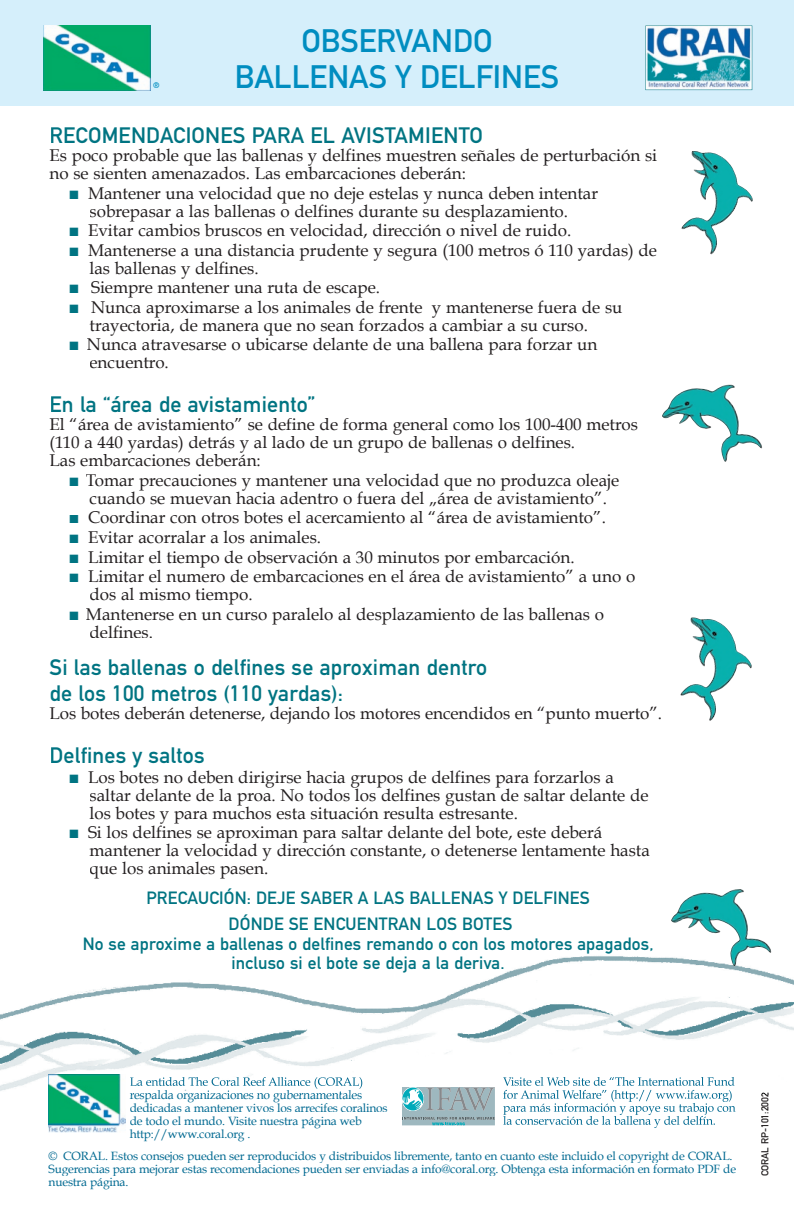
<style>
.page{position:relative;width:794px;height:1225px;background:#fff}
.page>*{position:absolute;margin:0;border:0;box-sizing:border-box;transform-origin:0 0}
.t1{font:32px "DIN Mittelschrift";color:#008dc0}
.t2{font:22px/26px "DIN Mittelschrift Alternate";letter-spacing:.01em;color:#007482}
.t3{font:17.6px/26px "DIN Mittelschrift Alternate";letter-spacing:.01em;color:#007482;text-align:center}
.t4{font:17px/19px "Book Antiqua";color:#231f20}
.t5{font:12px/13px "Book Antiqua";letter-spacing:-.015em;color:#006991}
.t6{font:10px "DIN Mittelschrift Alternate";color:#231f20}
.t7{font:8px "DIN Mittelschrift";color:#008dc0}
</style>
<div class="page">
<img style="left:681px;top:151px;width:72px;height:104px">
<img style="left:0;top:956px;width:794px;height:137px">
<svg style="left:501px;top:1074px;width:247px;height:54px"></svg>
<svg style="left:503px;top:1076px;width:232px;height:9px"></svg>
<svg style="left:503px;top:1089px;width:229px;height:12px"></svg>
<svg style="left:503px;top:1102px;width:233px;height:12px"></svg>
<svg style="left:503px;top:1115px;width:212px;height:12px"></svg>
<img style="left:49px;top:1074px;width:76px;height:58px">
<img style="left:130px;top:1088px;width:233px;height:5px">
<svg style="left:130px;top:1076px;width:233px;height:12px"></svg>
<hr style="left:130px;top:1089px;width:232px;height:4px;background:#fff">
<div style="left:0;top:0;width:794px;height:106px;background:#d5effb"></div>
<img style="left:44px;top:26px;width:106px;height:64px">
<img style="left:646px;top:27px;width:106px;height:62px">
<hr style="left:645px;top:26px;width:1px;height:64px;background:#007482">
<hr style="left:646px;top:90px;width:106px;height:1px;background:#007482">
<hr style="left:752px;top:26px;width:1px;height:64px;background:#007482">
<hr style="left:646px;top:26px;width:106px;height:1px;background:#007482">
<svg style="left:402px;top:1086px;width:93px;height:39px;background:#96b5bb"></svg>
<img style="left:662px;top:384px;width:100px;height:78px">
<img style="left:671px;top:889px;width:100px;height:77px">
<img style="left:680px;top:617px;width:72px;height:104px">
<h1 class="t1" style="left:301px;top:22px;width:193px">OBSERVANDO</h1>
<h1 class="t1" style="left:235px;top:58px;width:326px">BALLENAS Y DELFINES</h1>
<p class="t2" style="left:50px;top:122px;width:435px">RECOMENDACIONES PARA EL AVISTAMIENTO</p>
<p class="t4" style="left:50px;top:146px;width:609px">Es poco probable que las ballenas y delfines muestren señales de perturbación si</p>
<p class="t4" style="left:50px;top:164px;width:418px">no se sienten amenazados. Las embarcaciones deberán:</p>
<p class="t4" style="left:88px;top:183px;width:512px">Mantener una velocidad que no deje estelas y nunca deben intentar</p>
<p class="t4" style="left:90px;top:201px;width:480px">sobrepasar a las ballenas o delfines durante su desplazamiento.</p>
<p class="t4" style="left:88px;top:221px;width:485px">Evitar cambios bruscos en velocidad, dirección o nivel de ruido.</p>
<p class="t4" style="left:88px;top:240px;width:571px">Mantenerse a una distancia prudente y segura (100 metros ó 110 yardas) de</p>
<p class="t4" style="left:90px;top:258px;width:171px">las ballenas y delfines.</p>
<p class="t4" style="left:91px;top:278px;width:291px">Siempre mantener una ruta de escape.</p>
<p class="t4" style="left:91px;top:297px;width:533px">Nunca aproximarse a los animales de frente y mantenerse fuera de su</p>
<p class="t4" style="left:90px;top:315px;width:500px">trayectoria, de manera que no sean forzados a cambiar a su curso.</p>
<p class="t4" style="left:87px;top:335px;width:512px">Nunca atravesarse o ubicarse delante de una ballena para forzar un</p>
<p class="t4" style="left:90px;top:353px;width:81px">encuentro.</p>
<p class="t2" style="left:50px;top:391px;width:267px">En la “área de avistamiento”</p>
<p class="t4" style="left:50px;top:415px;width:590px;line-height:18px">El “área de avistamiento” se define de forma general como los 100-400 metros (110 a 440 yardas) detrás y al lado de un grupo de ballenas o delfines.<br>Las embarcaciones deberán:</p>
<p class="t4" style="left:86px;top:470px;width:551px">Tomar precauciones y mantener una velocidad que no produzca oleaje cuando se muevan hacia adentro o fuera del „área de avistamiento”.<br>Coordinar con otros botes el acercamiento al “área de avistamiento”.<br>Evitar acorralar a los animales.<br>Limitar el tiempo de observación a 30 minutos por embarcación.<br>Limitar el numero de embarcaciones en el área de avistamiento” a uno o dos al mismo tiempo.<br>Mantenerse en un curso paralelo al desplazamiento de las ballenas o delfines.</p>
<p class="t2" style="left:50px;top:654px;width:439px">Si las ballenas o delfines se aproximan dentro de los 100 metros (110 yardas):</p>
<p class="t4" style="left:50px;top:703px;width:614px">Los botes deberán detenerse, dejando los motores encendidos en “punto muerto”.</p>
<p class="t2" style="left:50px;top:742px;width:157px">Delfines y saltos</p>
<p class="t4" style="left:88px;top:767px;width:563px;line-height:18.4px">Los botes no deben dirigirse hacia grupos de delfines para forzarlos a saltar delante de la proa. No todos los delfines gustan de saltar delante de los botes y para muchos esta situación resulta estresante.<br>Si los delfines se aproximan para saltar delante del bote, este deberá mantener la velocidad y dirección constante, o detenerse lentamente hasta que los animales pasen.</p>
<p class="t3" style="left:146px;top:884px;width:445px">PRECAUCIÓN: DEJE SABER A LAS BALLENAS Y DELFINES<br>DÓNDE SE ENCUENTRAN LOS BOTES</p>
<p class="t3" style="left:83px;top:933px;width:572px;line-height:19.6px">No se aproxime a ballenas o delfines remando o con los motores apagados, incluso si el bote se deja a la deriva.</p>
<p class="t7" style="left:153px;top:80px;width:8px">®</p>
<p class="t5" style="left:130px;top:1087px;width:260px">respalda organizaciones no gubernamentales dedicadas a mantener vivos los arrecifes coralinos de todo el mundo. Visite nuestra página web http://www.coral.org .</p>
<p class="t5" style="left:49px;top:1148px;width:689px">© CORAL. Estos consejos pueden ser reproducidos y distribuidos libremente, tanto en cuanto este incluido el copyright de CORAL.<br>Sugerencias para mejorar estas recomendaciones pueden ser enviadas a info@coral.org. Obtenga esta información en formato PDF de nuestra página.</p>
<p class="t6" style="left:759px;top:1175px;width:86px;rotate:-90deg">CORAL RP-101:2002</p>
</div>
